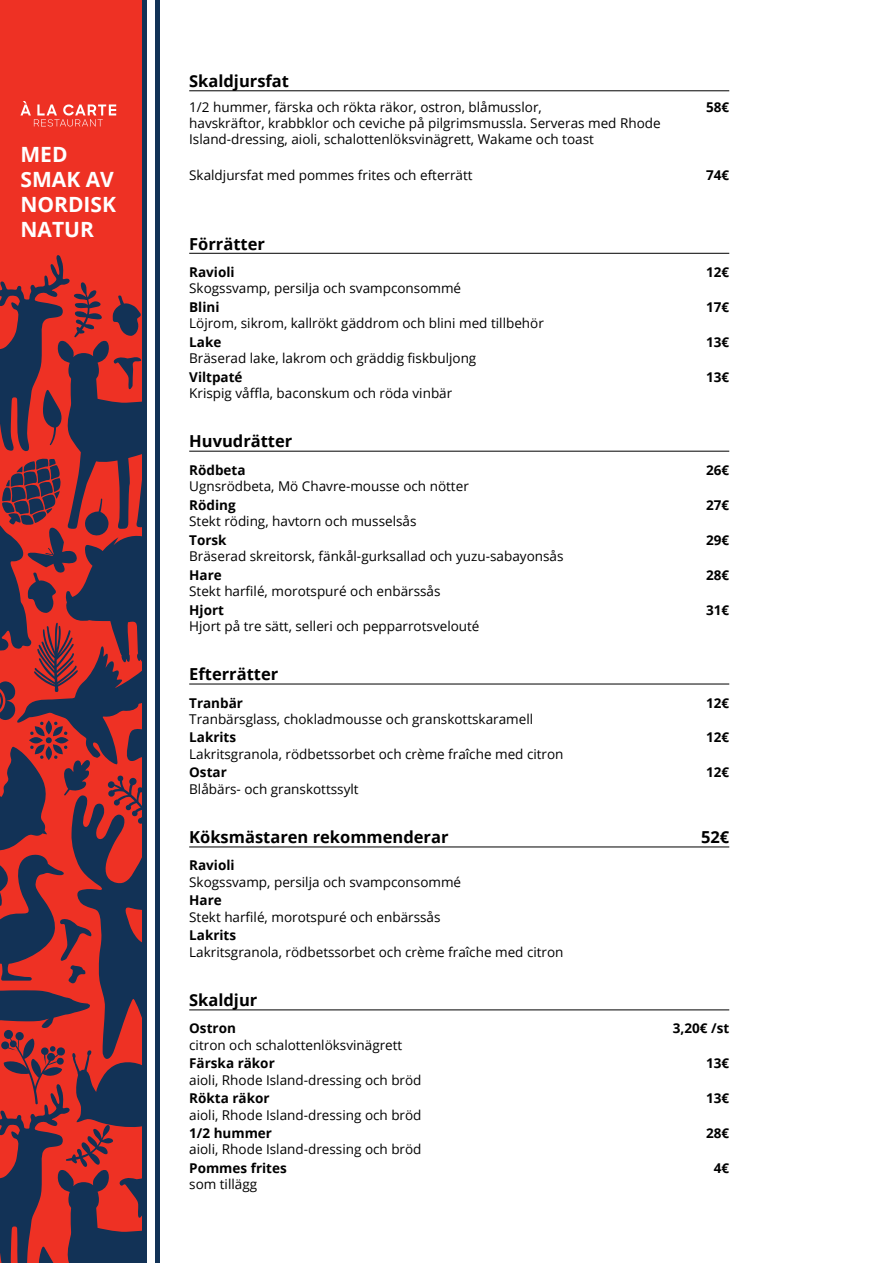
<style>
.page{position:relative;width:893px;height:1263px;background:#fff}
.page>*{position:absolute;margin:0;border:0;box-sizing:border-box;transform-origin:0 0}
.t1{font:700 21px/25.2px "Open Sans";color:#fff}
.t2{font:700 16.5px "Open Sans";color:#000}
.t3{font:13.5px/16.2px "Open Sans";color:#000}
.t4{font:700 13.5px "Open Sans";color:#000}
</style>
<div class="page">
<div style="left:0;top:0;width:158px;height:1262px;background:#ee3124"></div>
<svg style="left:0;top:255px;width:142px;height:1008px"></svg>
<svg style="left:20px;top:101px;width:96px;height:25px"></svg>
<div style="left:144px;top:0;width:749px;height:1263px;background:#fff"></div>
<div style="left:142px;top:0;width:5px;height:1263px;background:#123256"></div>
<div style="left:155px;top:0;width:5px;height:1263px;background:#123256"></div>
<hr style="left:189px;top:90px;width:540px;height:1px;background:#000">
<hr style="left:189px;top:253px;width:540px;height:1px;background:#000">
<hr style="left:189px;top:451px;width:540px;height:1px;background:#000">
<hr style="left:189px;top:684px;width:540px;height:1px;background:#000">
<hr style="left:189px;top:847px;width:540px;height:1px;background:#000">
<hr style="left:189px;top:1009px;width:540px;height:1px;background:#000">
<h1 class="t1" style="left:20px;top:141px;width:97px">MED<br>SMAK AV<br>NORDISK<br>NATUR</h1>
<p class="t2" style="left:189px;top:69px;width:101px">Skaldjursfat</p>
<p class="t3" style="left:189px;top:98px;width:354px">1/2 hummer, färska och rökta räkor, ostron, blåmusslor,</p>
<p class="t4" style="left:706px;top:97px;width:25px">58€</p>
<p class="t3" style="left:189px;top:115px;width:473px">havskräftor, krabbklor och ceviche på pilgrimsmussla. Serveras med Rhode<br>Island-dressing, aioli, schalottenlöksvinägrett, Wakame och toast</p>
<p class="t3" style="left:189px;top:167px;width:285px">Skaldjursfat med pommes frites och efterrätt</p>
<p class="t4" style="left:706px;top:166px;width:25px">74€</p>
<p class="t2" style="left:189px;top:232px;width:77px">Förrätter</p>
<p class="t4" style="left:189px;top:262px;width:47px">Ravioli</p>
<p class="t4" style="left:706px;top:262px;width:25px">12€</p>
<p class="t3" style="left:189px;top:280px;width:273px">Skogssvamp, persilja och svampconsommé</p>
<p class="t4" style="left:189px;top:297px;width:32px">Blini</p>
<p class="t4" style="left:706px;top:297px;width:25px">17€</p>
<p class="t3" style="left:189px;top:315px;width:356px">Löjrom, sikrom, kallrökt gäddrom och blini med tillbehör</p>
<p class="t4" style="left:189px;top:332px;width:34px">Lake</p>
<p class="t4" style="left:706px;top:332px;width:25px">13€</p>
<p class="t3" style="left:189px;top:350px;width:289px">Bräserad lake, lakrom och gräddig fiskbuljong</p>
<p class="t4" style="left:189px;top:367px;width:55px">Viltpaté</p>
<p class="t4" style="left:706px;top:367px;width:25px">13€</p>
<p class="t3" style="left:189px;top:384px;width:265px">Krispig våffla, baconskum och röda vinbär</p>
<p class="t2" style="left:189px;top:430px;width:105px">Huvudrätter</p>
<p class="t4" style="left:189px;top:460px;width:58px">Rödbeta</p>
<p class="t4" style="left:706px;top:460px;width:25px">26€</p>
<p class="t3" style="left:189px;top:477px;width:281px">Ugnsrödbeta, Mö Chavre-mousse och nötter</p>
<p class="t4" style="left:189px;top:495px;width:48px">Röding</p>
<p class="t4" style="left:706px;top:495px;width:25px">27€</p>
<p class="t3" style="left:189px;top:512px;width:229px">Stekt röding, havtorn och musselsås</p>
<p class="t4" style="left:189px;top:530px;width:39px">Torsk</p>
<p class="t4" style="left:706px;top:530px;width:25px">29€</p>
<p class="t3" style="left:189px;top:547px;width:376px">Bräserad skreitorsk, fänkål-gurksallad och yuzu-sabayonsås</p>
<p class="t4" style="left:189px;top:565px;width:34px">Hare</p>
<p class="t4" style="left:706px;top:565px;width:25px">28€</p>
<p class="t3" style="left:189px;top:582px;width:253px">Stekt harfilé, morotspuré och enbärssås</p>
<p class="t4" style="left:189px;top:600px;width:36px">Hjort</p>
<p class="t4" style="left:706px;top:600px;width:25px">31€</p>
<p class="t3" style="left:189px;top:617px;width:292px">Hjort på tre sätt, selleri och pepparrotsvelouté</p>
<p class="t2" style="left:189px;top:663px;width:91px">Efterrätter</p>
<p class="t4" style="left:189px;top:693px;width:55px">Tranbär</p>
<p class="t4" style="left:706px;top:693px;width:25px">12€</p>
<p class="t3" style="left:189px;top:710px;width:345px">Tranbärsglass, chokladmousse och granskottskaramell</p>
<p class="t4" style="left:189px;top:728px;width:48px">Lakrits</p>
<p class="t4" style="left:706px;top:728px;width:25px">12€</p>
<p class="t3" style="left:189px;top:745px;width:376px">Lakritsgranola, rödbetssorbet och crème fraîche med citron</p>
<p class="t4" style="left:189px;top:763px;width:39px">Ostar</p>
<p class="t4" style="left:706px;top:763px;width:25px">12€</p>
<p class="t3" style="left:189px;top:780px;width:171px">Blåbärs- och granskottssylt</p>
<p class="t2" style="left:189px;top:825px;width:261px">Köksmästaren rekommenderar</p>
<p class="t2" style="left:701px;top:825px;width:30px">52€</p>
<p class="t4" style="left:189px;top:856px;width:47px">Ravioli</p>
<p class="t3" style="left:189px;top:873px;width:273px">Skogssvamp, persilja och svampconsommé</p>
<p class="t4" style="left:189px;top:891px;width:34px">Hare</p>
<p class="t3" style="left:189px;top:908px;width:253px">Stekt harfilé, morotspuré och enbärssås</p>
<p class="t4" style="left:189px;top:926px;width:48px">Lakrits</p>
<p class="t3" style="left:189px;top:943px;width:376px">Lakritsgranola, rödbetssorbet och crème fraîche med citron</p>
<p class="t2" style="left:189px;top:988px;width:70px">Skaldjur</p>
<p class="t4" style="left:189px;top:1019px;width:48px">Ostron</p>
<p class="t4" style="left:673px;top:1019px;width:58px">3,20€ /st</p>
<p class="t3" style="left:189px;top:1036px;width:215px">citron och schalottenlöksvinägrett</p>
<p class="t4" style="left:189px;top:1054px;width:87px">Färska räkor</p>
<p class="t4" style="left:706px;top:1054px;width:25px">13€</p>
<p class="t3" style="left:189px;top:1071px;width:234px">aioli, Rhode Island-dressing och bröd</p>
<p class="t4" style="left:189px;top:1089px;width:82px">Rökta räkor</p>
<p class="t4" style="left:706px;top:1089px;width:25px">13€</p>
<p class="t3" style="left:189px;top:1106px;width:234px">aioli, Rhode Island-dressing och bröd</p>
<p class="t4" style="left:189px;top:1124px;width:84px">1/2 hummer</p>
<p class="t4" style="left:706px;top:1124px;width:25px">28€</p>
<p class="t3" style="left:189px;top:1141px;width:234px">aioli, Rhode Island-dressing och bröd</p>
<p class="t4" style="left:189px;top:1159px;width:99px">Pommes frites</p>
<p class="t4" style="left:714px;top:1159px;width:17px">4€</p>
<p class="t3" style="left:189px;top:1176px;width:69px">som tillägg</p>
</div>
